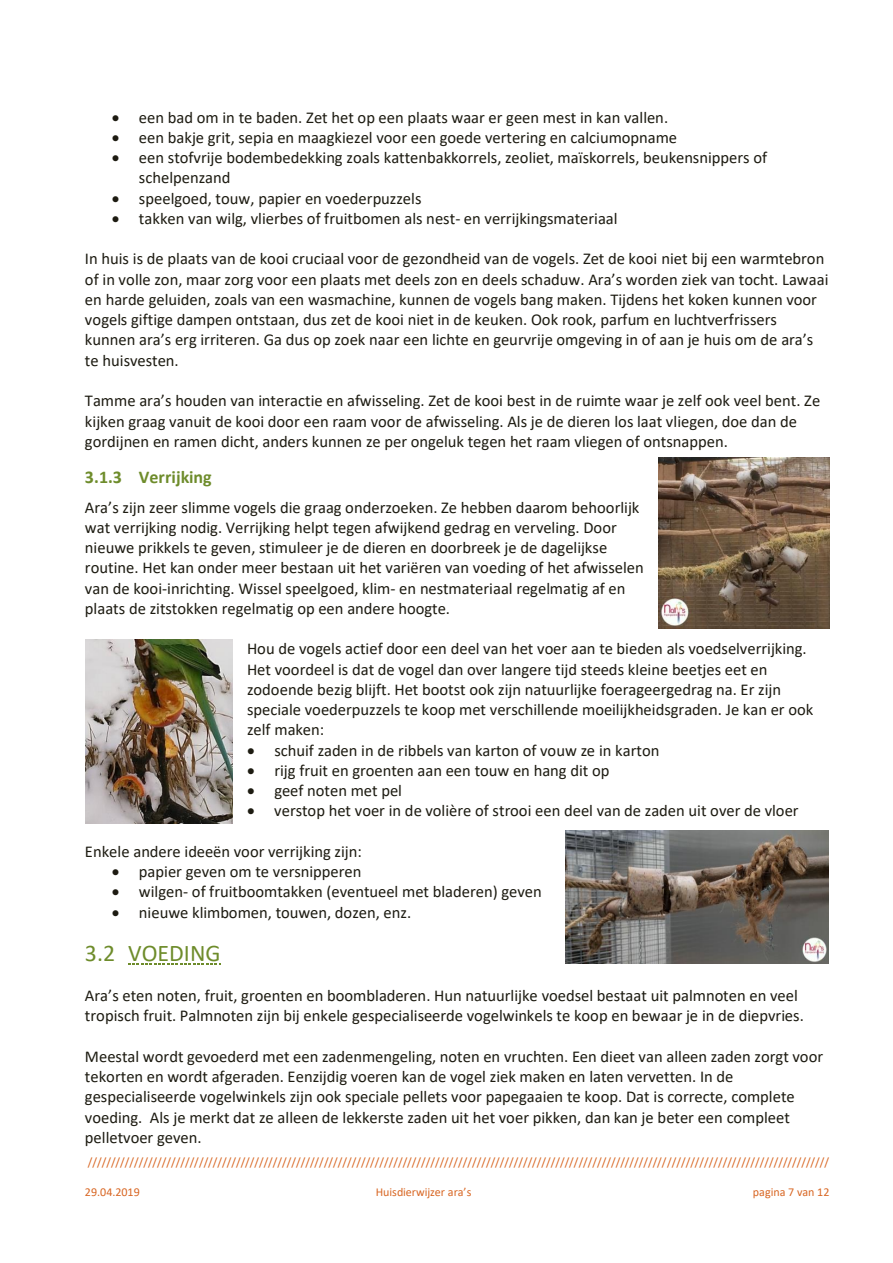
<style>
.page{position:relative;width:893px;height:1263px;background:#fff}
.page>*{position:absolute;margin:0;border:0;box-sizing:border-box;transform-origin:0 0}
.t1{font:24px "Calibri";color:#6e8c2b}
.t2{font:700 18px "Calibri";letter-spacing:.005em;color:#6e8c2b}
.t3{font:16.5px/20.2px "Calibri";color:#1d1b11}
.t4{font:12px "Calibri";color:#d86623}
</style>
<div class="page">
<svg style="left:128px;top:963px;width:93px;height:2px"></svg>
<img style="left:85px;top:639px;width:147px;height:184px">
<img style="left:658px;top:458px;width:171px;height:171px">
<img style="left:566px;top:830px;width:262px;height:133px">
<p class="t3" style="left:112px;top:108px;width:558px">• een bad om in te baden. Zet het op een plaats waar er geen mest in kan vallen.</p>
<p class="t3" style="left:112px;top:129px;width:567px">• een bakje grit, sepia en maagkiezel voor een goede vertering en calciumopname</p>
<p class="t3" style="left:139px;top:149px;width:630px;text-indent:-27px">• een stofvrije bodembedekking zoals kattenbakkorrels, zeoliet, maïskorrels, beukensnippers of schelpenzand</p>
<p class="t3" style="left:112px;top:189px;width:311px">• speelgoed, touw, papier en voederpuzzels</p>
<p class="t3" style="left:112px;top:210px;width:507px">• takken van wilg, vlierbes of fruitbomen als nest- en verrijkingsmateriaal</p>
<p class="t3" style="left:85px;top:250px;width:745px">In huis is de plaats van de kooi cruciaal voor de gezondheid van de vogels. Zet de kooi niet bij een warmtebron of in volle zon, maar zorg voor een plaats met deels zon en deels schaduw. Ara’s worden ziek van tocht. Lawaai en harde geluiden, zoals van een wasmachine, kunnen de vogels bang maken. Tijdens het koken kunnen voor vogels giftige dampen ontstaan, dus zet de kooi niet in de keuken. Ook rook, parfum en luchtverfrissers kunnen ara’s erg irriteren. Ga dus op zoek naar een lichte en geurvrije omgeving in of aan je huis om de ara’s te huisvesten.</p>
<p class="t3" style="left:85px;top:392px;width:737px">Tamme ara’s houden van interactie en afwisseling. Zet de kooi best in de ruimte waar je zelf ook veel bent. Ze kijken graag vanuit de kooi door een raam voor de afwisseling. Als je de dieren los laat vliegen, doe dan de gordijnen en ramen dicht, anders kunnen ze per ongeluk tegen het raam vliegen of ontsnappen.</p>
<h3 class="t2" style="left:85px;top:469px;width:128px">3.1.3 Verrijking</h3>
<p class="t3" style="left:85px;top:498px;width:560px">Ara’s zijn zeer slimme vogels die graag onderzoeken. Ze hebben daarom behoorlijk wat verrijking nodig. Verrijking helpt tegen afwijkend gedrag en verveling. Door nieuwe prikkels te geven, stimuleer je de dieren en doorbreek je de dagelijkse routine. Het kan onder meer bestaan uit het variëren van voeding of het afwisselen van de kooi-inrichting. Wissel speelgoed, klim- en nestmateriaal regelmatig af en plaats de zitstokken regelmatig op een andere hoogte.</p>
<p class="t3" style="left:247px;top:640px;width:568px">Hou de vogels actief door een deel van het voer aan te bieden als voedselverrijking.<br>Het voordeel is dat de vogel dan over langere tijd steeds kleine beetjes eet en zodoende bezig blijft. Het bootst ook zijn natuurlijke foerageergedrag na. Er zijn speciale voederpuzzels te koop met verschillende moeilijkheidsgraden. Je kan er ook zelf maken:</p>
<p class="t3" style="left:247px;top:741px;width:414px">• schuif zaden in de ribbels van karton of vouw ze in karton</p>
<p class="t3" style="left:247px;top:762px;width:364px">• rijg fruit en groenten aan een touw en hang dit op</p>
<p class="t3" style="left:247px;top:782px;width:157px">• geef noten met pel</p>
<p class="t3" style="left:247px;top:802px;width:553px">• verstop het voer in de volière of strooi een deel van de zaden uit over de vloer</p>
<p class="t3" style="left:85px;top:843px;width:278px">Enkele andere ideeën voor verrijking zijn:</p>
<p class="t3" style="left:112px;top:863px;width:251px">• papier geven om te versnipperen</p>
<p class="t3" style="left:112px;top:883px;width:431px">• wilgen- of fruitboomtakken (eventueel met bladeren) geven</p>
<p class="t3" style="left:112px;top:903px;width:301px">• nieuwe klimbomen, touwen, dozen, enz.</p>
<h2 class="t1" style="left:85px;top:943px;width:137px">3.2 VOEDING</h2>
<p class="t3" style="left:85px;top:987px;width:720px">Ara’s eten noten, fruit, groenten en boombladeren. Hun natuurlijke voedsel bestaat uit palmnoten en veel tropisch fruit. Palmnoten zijn bij enkele gespecialiseerde vogelwinkels te koop en bewaar je in de diepvries.</p>
<p class="t3" style="left:85px;top:1047px;width:740px">Meestal wordt gevoederd met een zadenmengeling, noten en vruchten. Een dieet van alleen zaden zorgt voor tekorten en wordt afgeraden. Eenzijdig voeren kan de vogel ziek maken en laten vervetten. In de gespecialiseerde vogelwinkels zijn ook speciale pellets voor papegaaien te koop. Dat is correcte, complete voeding. Als je merkt dat ze alleen de lekkerste zaden uit het voer pikken, dan kan je beter een compleet pelletvoer geven.</p>
<p class="t4" style="left:88px;top:1157px;width:743px">////////////////////////////////////////////////////////////////////////////////////////////////////////////////////////////////////////////////////////////////</p>
<p class="t4" style="left:85px;top:1187px;width:56px">29.04.2019</p>
<p class="t4" style="left:376px;top:1187px;width:97px">Huisdierwijzer ara’s</p>
<p class="t4" style="left:753px;top:1187px;width:78px">pagina 7 van 12</p>
</div>
